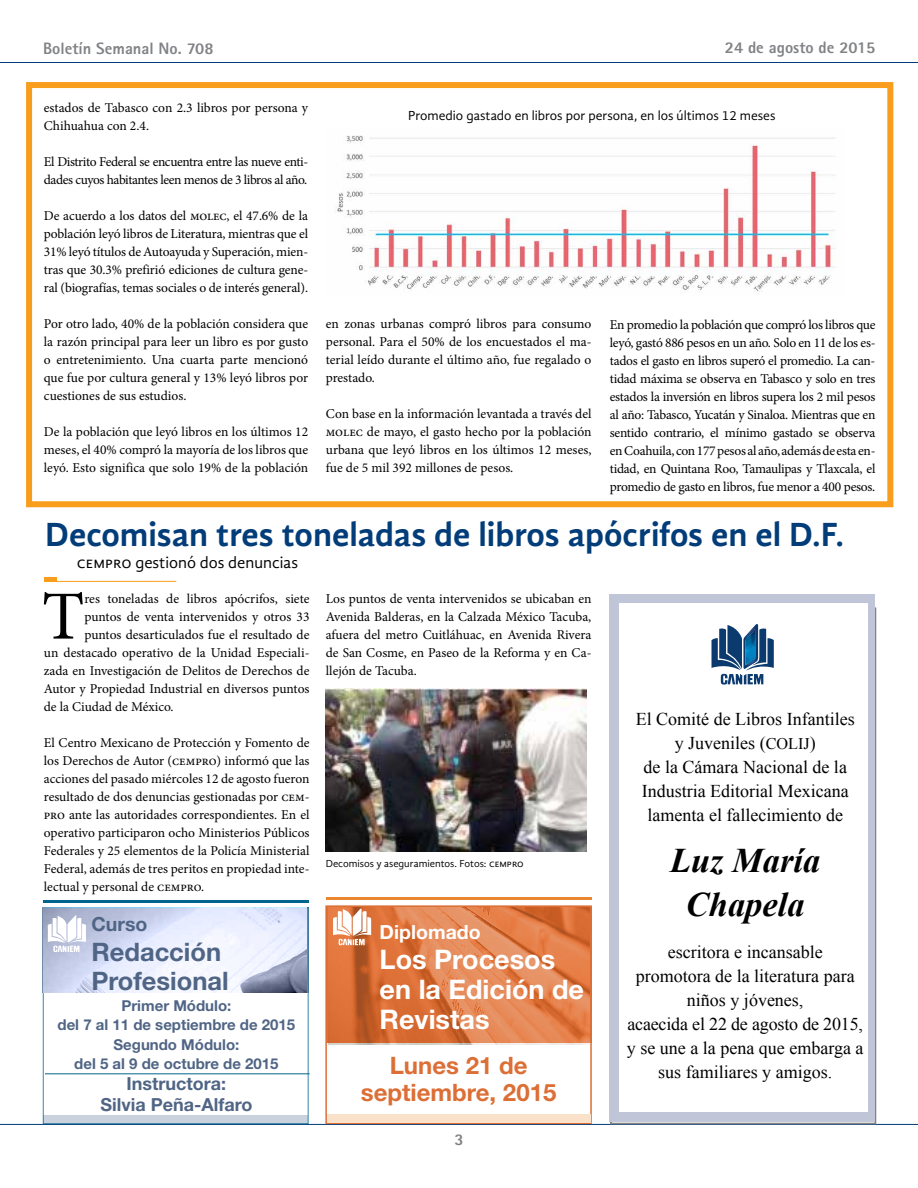
<style>
.page{position:relative;width:918px;height:1188px;background:#fff}
.page>*{position:absolute;margin:0;border:0;box-sizing:border-box;transform-origin:0 0}
.t1{font:68.85px "Minion Pro";color:#000}
.t2{font:700 34.5px "Gandhi Sans";color:#033d79}
.t3{font:italic 700 34.5px/43.5px "Times New Roman";color:#000;text-align:center}
.t4{font:700 27px/30px "Helvetica Neue LT Std";color:#fff}
.t5{font:700 25.5px/30px "Helvetica Neue LT Std";color:#506585}
.t6{font:700 24px/27px "Helvetica Neue LT Std";color:#dc6f35;text-align:center}
.t7{font:700 19.5px "Helvetica Neue LT Std";color:#fff}
.t8{font:700 19.5px "Helvetica Neue LT Std";color:#506585}
.t9{font:18px/24px "Times New Roman";color:#000;text-align:center}
.t10{font:700 18px/21px "Helvetica Neue LT Std";color:#506585;text-align:center}
.t11{font:800 16.5px "Rotis Sans Serif";color:#808285}
.t12{font:16.5px "Gandhi Sans";color:#000}
.t13{font:700 15px/19.5px "Helvetica Neue LT Std";color:#506585;text-align:center}
.t14{font:13.5px/18px "Minion Pro";letter-spacing:-.01em;color:#000;text-align:justify}
.t15{font:13.5px/18px "Minion Pro";letter-spacing:-.04em;color:#000}
.t16{font:13.5px "Gandhi Sans";color:#000}
.t17{font:10.5px "Gandhi Sans";color:#000}
.s1{font-family:"Times New Roman PSMT SC900";font-size:16.2px}
</style>
<div class="page">
<hr style="left:0;top:62px;width:918px;height:1px;background:#033d79">
<hr style="left:0;top:1124px;width:918px;height:1px;background:#033d79">
<hr style="left:44px;top:581px;width:132px;height:1px;background:#f99d1c">
<hr style="left:44px;top:578px;width:13px;height:4px;background:#f99d1c">
<img style="left:335px;top:135px;width:501px;height:157px">
<img style="left:326px;top:689px;width:260px;height:163px">
<div style="left:325px;top:905px;width:267px;height:219px;border:2px solid #dc6f35"></div>
<hr style="left:326px;top:897px;width:265px;height:3px;background:#e98630">
<div style="left:327px;top:1114px;width:263px;height:9px;background:#fae1ca"></div>
<img style="left:328px;top:907px;width:262px;height:137px">
<svg style="left:333px;top:908px;width:38px;height:37px"></svg>
<div style="left:44px;top:1115px;width:264px;height:9px;background:#cad2de"></div>
<hr style="left:45px;top:1073px;width:265px;height:1px;background:#00658e">
<hr style="left:44px;top:900px;width:265px;height:3px;background:#00658e">
<img style="left:43px;top:908px;width:264px;height:85px">
<svg style="left:48px;top:915px;width:38px;height:37px"></svg>
<div style="left:26px;top:82px;width:867px;height:425px;border:6px solid #f99d1c"></div>
<div style="left:610px;top:594px;width:265px;height:527px;background:#c1c5d8"></div>
<div style="left:619px;top:603px;width:248px;height:508px;background:#fff"></div>
<svg style="left:712px;top:624px;width:62px;height:61px"></svg>
<img style="left:745px;top:629px;width:10px;height:36px">
<p class="t11" style="left:43px;top:38px;width:172px">Boletín Semanal No. 708</p>
<p class="t11" style="left:725px;top:37px;width:152px">24 de agosto de 2015</p>
<p class="t14" style="left:44px;top:99px;width:266px">estados de Tabasco con 2.3 libros por persona y<br>Chihuahua con 2.4.</p>
<p class="t15" style="left:44px;top:153px;width:266px">El Distrito Federal se encuentra entre las nueve enti&shy;dades cuyos habitantes leen menos de 3 libros al año.</p>
<p class="t14" style="left:44px;top:207px;width:266px">De acuerdo a los datos del molec, el 47.6% de la población leyó libros de Literatura, mientras que el 31% leyó títulos de Autoayuda y Superación, mien&shy;tras que 30.3% prefirió ediciones de cultura gene&shy;ral (biografías, temas sociales o de interés general).</p>
<p class="t14" style="left:44px;top:315px;width:266px">Por otro lado, 40% de la población considera que la razón principal para leer un libro es por gusto o entretenimiento. Una cuarta parte mencionó que fue por cultura general y 13% leyó libros por cuestiones de sus estudios.</p>
<p class="t14" style="left:44px;top:423px;width:266px">De la población que leyó libros en los últimos 12 meses, el 40% compró la mayoría de los libros que leyó. Esto significa que solo 19% de la población</p>
<p class="t16" style="left:408px;top:108px;width:369px">Promedio gastado en libros por persona, en los últimos 12 meses</p>
<p class="t14" style="left:326px;top:315px;width:267px">en zonas urbanas compró libros para consumo personal. Para el 50% de los encuestados el ma&shy;terial leído durante el último año, fue regalado o prestado.</p>
<p class="t14" style="left:326px;top:405px;width:267px">Con base en la información levantada a través del molec de mayo, el gasto hecho por la población urbana que leyó libros en los últimos 12 meses, fue de 5 mil 392 millones de pesos.</p>
<p class="t14" style="left:610px;top:316px;width:267px">En promedio la población que compró los libros que leyó, gastó 886 pesos en un año. Solo en 11 de los es&shy;tados el gasto en libros superó el promedio. La can&shy;tidad máxima se observa en Tabasco y solo en tres estados la inversión en libros supera los 2 mil pesos al año: Tabasco, Yucatán y Sinaloa. Mientras que en sentido contrario, el mínimo gastado se observa en Coahuila, con 177 pesos al año, además de esta en&shy;tidad, en Quintana Roo, Tamaulipas y Tlaxcala, el promedio de gasto en libros, fue menor a 400 pesos.</p>
<h2 class="t2" style="left:45px;top:514px;width:800px">Decomisan tres toneladas de libros apócrifos en el D.F.</h2>
<h1 class="t1" style="left:42px;top:570px;width:44px">T</h1>
<p class="t14" style="left:84px;top:589px;width:227px">res toneladas de libros apócrifos, siete</p>
<p class="t12" style="left:77px;top:554px;width:223px">cempro gestionó dos denuncias</p>
<p class="t14" style="left:326px;top:589px;width:267px">Los puntos de venta intervenidos se ubicaban en Avenida Balderas, en la Calzada México Tacuba, afuera del metro Cuitláhuac, en Avenida Rivera de San Cosme, en Paseo de la Reforma y en Ca&shy;llejón de Tacuba.</p>
<p class="t14" style="left:84px;top:607px;width:227px">puntos de venta intervenidos y otros 33</p>
<p class="t14" style="left:84px;top:625px;width:227px">puntos desarticulados fue el resultado de</p>
<p class="t14" style="left:44px;top:643px;width:267px">un destacado operativo de la Unidad Especiali-</p>
<p class="t14" style="left:44px;top:661px;width:267px">zada en Investigación de Delitos de Derechos de</p>
<p class="t14" style="left:44px;top:679px;width:267px">Autor y Propiedad Industrial en diversos puntos</p>
<p class="t14" style="left:44px;top:697px;width:131px">de la Ciudad de México.</p>
<p class="t14" style="left:44px;top:733px;width:267px">El Centro Mexicano de Protección y Fomento de los Derechos de Autor (cempro) informó que las acciones del pasado miércoles 12 de agosto fueron resultado de dos denuncias gestionadas por cem&shy;pro ante las autoridades correspondientes. En el operativo participaron ocho Ministerios Públicos Federales y 25 elementos de la Policía Ministerial Federal, además de tres peritos en propiedad inte&shy;lectual y personal de cempro.</p>
<h3 class="t9" style="left:636px;top:707px;width:220px">El Comité de Libros Infantiles y Juveniles (<span class="s1">colij</span>)<br>de la Cámara Nacional de la<br>Industria Editorial Mexicana lamenta el fallecimiento de</h3>
<h2 class="t3" style="left:670px;top:838px;width:152px">Luz María<br>Chapela</h2>
<h3 class="t9" style="left:627px;top:940px;width:238px">escritora e incansable<br>promotora de la literatura para niños y jóvenes,<br>acaecida el 22 de agosto de 2015, y se une a la pena que embarga a sus familiares y amigos.</h3>
<p class="t17" style="left:326px;top:857px;width:200px">Decomisos y aseguramientos. Fotos: cempro</p>
<h3 class="t8" style="left:91px;top:912px;width:57px">Curso</h3>
<h3 class="t5" style="left:91px;top:936px;width:139px">Redacción<br>Profesional</h3>
<h3 class="t7" style="left:380px;top:920px;width:103px">Diplomado</h3>
<h3 class="t4" style="left:380px;top:944px;width:206px">Los Procesos en la Edición de<br>Revistas</h3>
<p class="t13" style="left:58px;top:995px;width:239px">Primer Módulo:<br>del 7 al 11 de septiembre de 2015<br>Segundo Módulo:<br>del 5 al 9 de octubre de 2015</p>
<h3 class="t10" style="left:100px;top:1073px;width:153px">Instructora:<br>Silvia Peña-Alfaro</h3>
<h3 class="t6" style="left:361px;top:1051px;width:197px">Lunes 21 de septiembre, 2015</h3>
<p class="t11" style="left:455px;top:1129px;width:11px">3</p>
</div>
